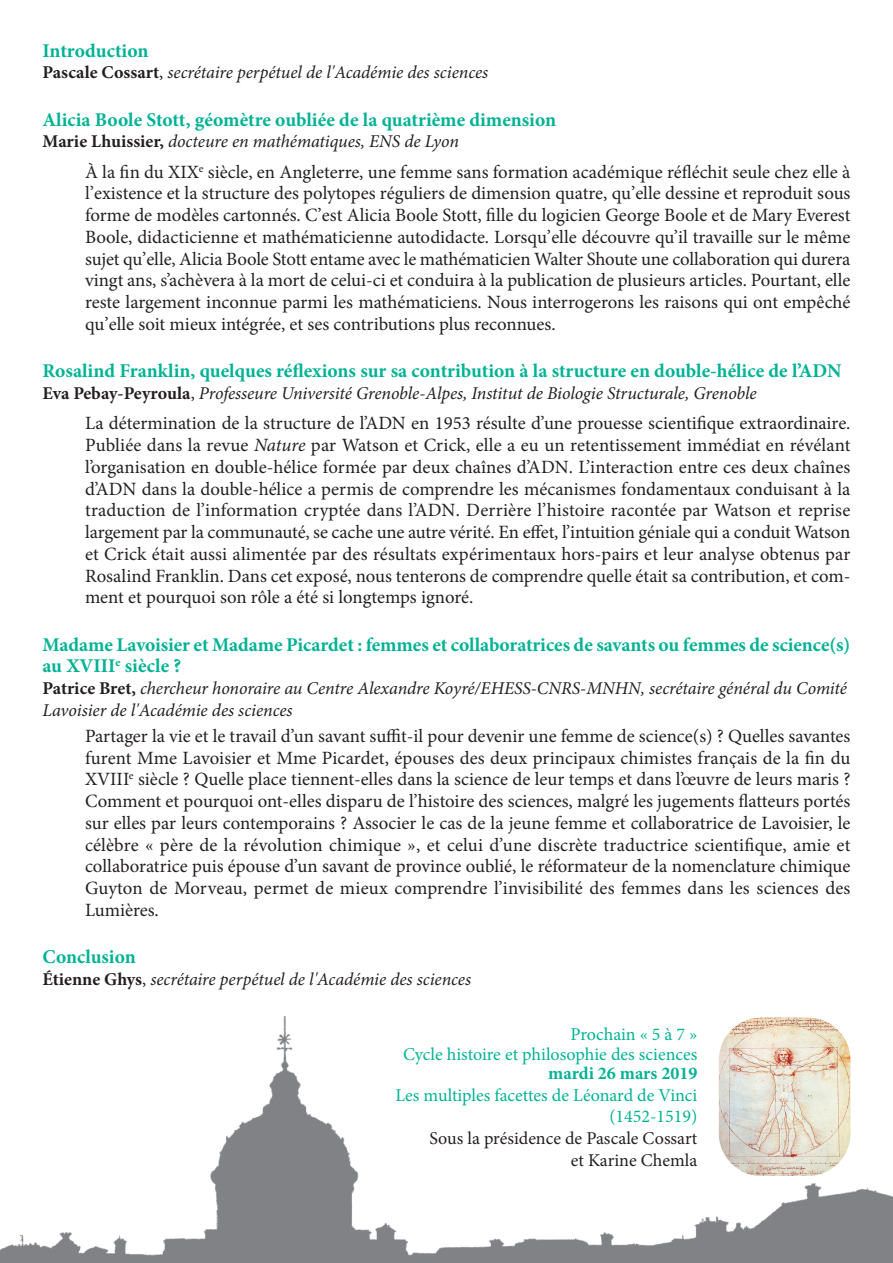
<style>
.page{position:relative;width:893px;height:1263px;background:#fff}
.page>*{position:absolute;margin:0;border:0;box-sizing:border-box;transform-origin:0 0}
.t1{font:700 19.5px/21.8px "Minion Pro";letter-spacing:-.005em;color:#00b294}
.t2{font:18.75px/21.8px "Minion Pro";color:#231f20;text-align:justify}
.t3{font:italic 18px/21.8px "Minion Pro";letter-spacing:-.005em;color:#231f20}
.t4{font:18px/19.5px "Minion Pro";color:#00b294;text-align:right}
.t5{font:18px/21.6px "Minion Pro";color:#231f20;text-align:right}
.t6{font:700 18px "Minion Pro";color:#00b294}
.s1{font-weight:700;font-style:normal}
.s2{font-style:normal}
.s3{font-style:italic}
</style>
<div class="page">
<img style="left:0;top:1016px;width:893px;height:247px">
<img style="left:719px;top:1017px;width:131px;height:159px;border-radius:43px">
<p class="t1" style="left:43px;top:41px;width:107px">Introduction</p>
<p class="t3" style="left:43px;top:63px;width:447px"><span class="s1">Pascale Cossart</span><span class="s2">,</span> secrétaire perpétuel de l'Académie des sciences</p>
<p class="t1" style="left:43px;top:110px;width:515px">Alicia Boole Stott, géomètre oubliée de la quatrième dimension</p>
<p class="t3" style="left:43px;top:132px;width:418px"><span class="s1">Marie Lhuissier,</span> docteure en mathématiques, ENS de Lyon</p>
<p class="t2" style="left:85px;top:163px;width:767px">À la fin du XIX<sup>e</sup> siècle, en Angleterre, une femme sans formation académique réfléchit seule chez elle à l’existence et la structure des polytopes réguliers de dimension quatre, qu’elle dessine et reproduit sous forme de modèles cartonnés. C’est Alicia Boole Stott, fille du logicien George Boole et de Mary Everest Boole, didacticienne et mathématicienne autodidacte. Lorsqu’elle découvre qu’il travaille sur le même sujet qu’elle, Alicia Boole Stott entame avec le mathématicien Walter Shoute une collaboration qui durera vingt ans, s’achèvera à la mort de celui-ci et conduira à la publication de plusieurs articles. Pourtant, elle reste largement inconnue parmi les mathématiciens. Nous interrogerons les raisons qui ont empêché qu’elle soit mieux intégrée, et ses contributions plus reconnues.</p>
<p class="t1" style="left:43px;top:362px;width:801px">Rosalind Franklin, quelques réflexions sur sa contribution à la structure en double-hélice de l’ADN</p>
<p class="t3" style="left:43px;top:384px;width:716px"><span class="s1">Eva Pebay-Peyroula</span><span class="s2">,</span> Professeure Université Grenoble-Alpes, Institut de Biologie Structurale, Grenoble</p>
<p class="t2" style="left:85px;top:414px;width:767px">La détermination de la structure de l’ADN en 1953 résulte d’une prouesse scientifique extraordinaire.<br>Publiée dans la revue <span class="s3">Nature</span> par Watson et Crick, elle a eu un retentissement immédiat en révélant l’organisation en double-hélice formée par deux chaînes d’ADN. L’interaction entre ces deux chaînes d’ADN dans la double-hélice a permis de comprendre les mécanismes fondamentaux conduisant à la traduction de l’information cryptée dans l’ADN. Derrière l’histoire racontée par Watson et reprise largement par la communauté, se cache une autre vérité. En effet, l’intuition géniale qui a conduit Watson et Crick était aussi alimentée par des résultats expérimentaux hors-pairs et leur analyse obtenus par Rosalind Franklin. Dans cet exposé, nous tenterons de comprendre quelle était sa contribution, et com&shy;ment et pourquoi son rôle a été si longtemps ignoré.</p>
<p class="t1" style="left:43px;top:635px;width:809px">Madame Lavoisier et Madame Picardet : femmes et collaboratrices de savants ou femmes de science(s) au XVIII<sup>e</sup> siècle ?</p>
<p class="t3" style="left:43px;top:679px;width:806px"><span class="s1">Patrice Bret,</span> chercheur honoraire au Centre Alexandre Koyré/EHESS-CNRS-MNHN, secrétaire général du Comité<br>Lavoisier de l'Académie des sciences</p>
<p class="t2" style="left:85px;top:727px;width:767px">Partager la vie et le travail d’un savant suffit-il pour devenir une femme de science(s) ? Quelles savantes furent Mme Lavoisier et Mme Picardet, épouses des deux principaux chimistes français de la fin du XVIII<sup>e</sup> siècle ? Quelle place tiennent-elles dans la science de leur temps et dans l’œuvre de leurs maris ?<br>Comment et pourquoi ont-elles disparu de l’histoire des sciences, malgré les jugements flatteurs portés sur elles par leurs contemporains ? Associer le cas de la jeune femme et collaboratrice de Lavoisier, le célèbre « père de la révolution chimique », et celui d’une discrète traductrice scientifique, amie et collaboratrice puis épouse d’un savant de province oublié, le réformateur de la nomenclature chimique Guyton de Morveau, permet de mieux comprendre l’invisibilité des femmes dans les sciences des Lumières.</p>
<p class="t1" style="left:43px;top:948px;width:95px">Conclusion</p>
<p class="t3" style="left:43px;top:970px;width:430px"><span class="s1">Étienne Ghys</span><span class="s2">,</span> secrétaire perpétuel de l'Académie des sciences</p>
<p class="t4" style="left:403px;top:1026px;width:296px">Prochain « 5 à 7 »<br>Cycle histoire et philosophie des sciences</p>
<p class="t6" style="left:548px;top:1067px;width:151px">mardi 26 mars 2019</p>
<p class="t4" style="left:395px;top:1086px;width:303px;line-height:21.6px">Les multiples facettes de Léonard de Vinci (1452-1519)</p>
<p class="t5" style="left:429px;top:1129px;width:269px">Sous la présidence de Pascale Cossart et Karine Chemla</p>
</div>
